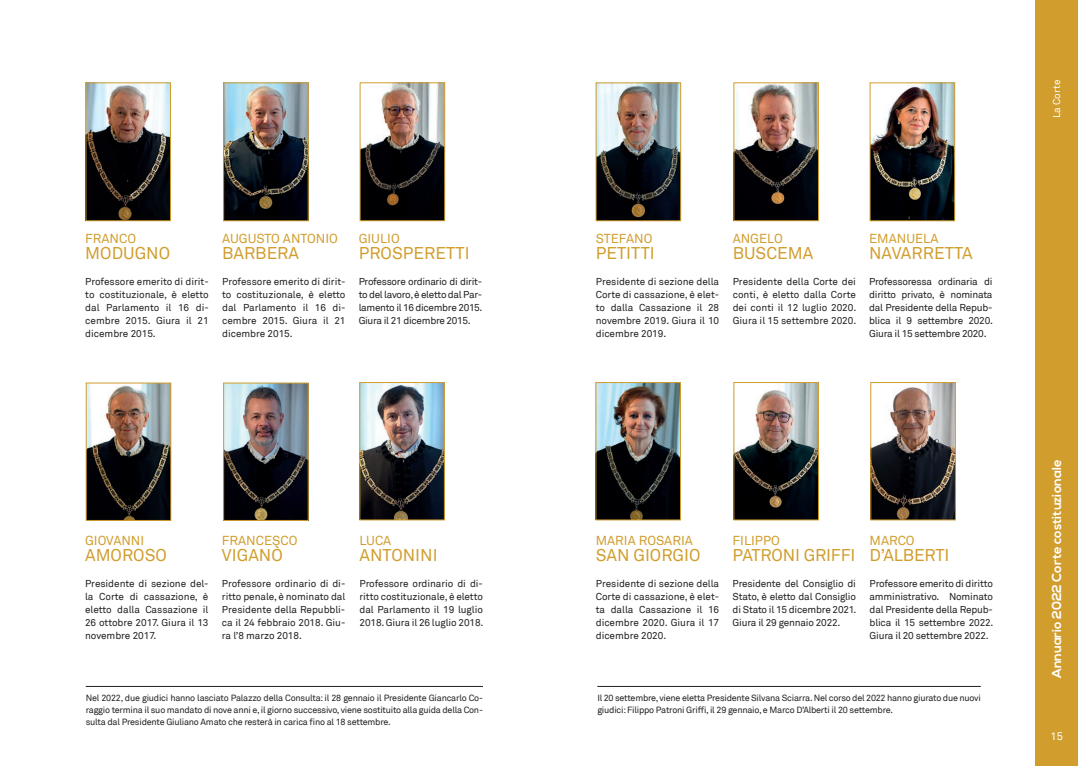
<style>
.page{position:relative;width:1078px;height:766px;background:#fff}
.page>*{position:absolute;margin:0;border:0;box-sizing:border-box;transform-origin:0 0}
.t1{font:17px "Akkurat";color:#d19d2d}
.t2{font:13px "Akkurat";color:#d19d2d}
.t3{font:700 13px "Nexa";color:#fff}
.t4{font:11px "Akkurat";color:#fff}
.t5{font:10px/13px "Akkurat";letter-spacing:-.005em;color:#231f20;text-align:justify}
.t6{font:10px "Akkurat";color:#fff}
.t7{font:9px/12px "Akkurat";letter-spacing:-.025em;color:#231f20}
</style>
<div class="page">
<div style="left:1035px;top:0;width:42px;height:765px;background:#d19d2d"></div>
<img style="left:88px;top:384px;width:81px;height:135px">
<div style="left:86px;top:382px;width:85px;height:139px;border:1px solid #d19d2d"></div>
<img style="left:87px;top:84px;width:82px;height:135px">
<div style="left:85px;top:82px;width:86px;height:139px;border:1px solid #d19d2d"></div>
<img style="left:225px;top:84px;width:81px;height:135px">
<div style="left:223px;top:82px;width:85px;height:139px;border:1px solid #d19d2d"></div>
<img style="left:361px;top:84px;width:82px;height:135px">
<div style="left:359px;top:82px;width:86px;height:139px;border:1px solid #d19d2d"></div>
<img style="left:225px;top:384px;width:81px;height:135px">
<div style="left:223px;top:382px;width:85px;height:139px;border:1px solid #d19d2d"></div>
<img style="left:361px;top:384px;width:82px;height:134px">
<div style="left:359px;top:382px;width:86px;height:138px;border:1px solid #d19d2d"></div>
<img style="left:597px;top:84px;width:82px;height:135px">
<div style="left:595px;top:82px;width:86px;height:139px;border:1px solid #d19d2d"></div>
<img style="left:735px;top:84px;width:81px;height:135px">
<img style="left:871px;top:84px;width:81px;height:135px">
<img style="left:597px;top:384px;width:81px;height:134px">
<img style="left:735px;top:384px;width:81px;height:134px">
<img style="left:872px;top:384px;width:81px;height:134px">
<div style="left:870px;top:382px;width:85px;height:138px;border:1px solid #d19d2d"></div>
<hr style="left:597px;top:686px;width:383px;height:1px;background:#231f20">
<hr style="left:86px;top:686px;width:397px;height:1px;background:#231f20">
<h2 class="t2" style="left:85px;top:230px;width:52px">FRANCO</h2>
<h1 class="t1" style="left:85px;top:242px;width:86px">MODUGNO</h1>
<p class="t5" style="left:85px;top:275px;width:125px">Professore emerito di dirit&shy;to costituzionale, è eletto dal Parlamento il 16 di&shy;cembre 2015. Giura il 21 dicembre 2015.</p>
<h2 class="t2" style="left:222px;top:230px;width:117px">AUGUSTO ANTONIO</h2>
<h1 class="t1" style="left:222px;top:242px;width:78px">BARBERA</h1>
<p class="t5" style="left:222px;top:275px;width:125px">Professore emerito di dirit&shy;to costituzionale, è eletto dal Parlamento il 16 di&shy;cembre 2015. Giura il 21 dicembre 2015.</p>
<h2 class="t2" style="left:358px;top:230px;width:43px">GIULIO</h2>
<h1 class="t1" style="left:358px;top:242px;width:112px">PROSPERETTI</h1>
<p class="t5" style="left:358px;top:275px;width:125px">Professore ordinario di dirit&shy;to del lavoro, è eletto dal Par&shy;lamento il 16 dicembre 2015.<br>Giura il 21 dicembre 2015.</p>
<h2 class="t2" style="left:85px;top:532px;width:61px">GIOVANNI</h2>
<h1 class="t1" style="left:85px;top:544px;width:83px">AMOROSO</h1>
<p class="t5" style="left:85px;top:576px;width:125px">Presidente di sezione del&shy;la Corte di cassazione, è eletto dalla Cassazione il 26 ottobre 2017. Giura il 13 novembre 2017.</p>
<h2 class="t2" style="left:222px;top:532px;width:77px">FRANCESCO</h2>
<h1 class="t1" style="left:222px;top:544px;width:62px">VIGANÒ</h1>
<p class="t5" style="left:222px;top:576px;width:125px">Professore ordinario di di&shy;ritto penale, è nominato dal Presidente della Repubbli&shy;ca il 24 febbraio 2018. Giu&shy;ra l’8 marzo 2018.</p>
<h2 class="t2" style="left:359px;top:532px;width:33px">LUCA</h2>
<h1 class="t1" style="left:359px;top:544px;width:79px">ANTONINI</h1>
<p class="t5" style="left:359px;top:576px;width:125px">Professore ordinario di di&shy;ritto costituzionale, è eletto dal Parlamento il 19 luglio 2018. Giura il 26 luglio 2018.</p>
<p class="t7" style="left:86px;top:691px;width:398px;text-align:justify">Nel 2022, due giudici hanno lasciato Palazzo della Consulta: il 28 gennaio il Presidente Giancarlo Co&shy;raggio termina il suo mandato di nove anni e, il giorno successivo, viene sostituito alla guida della Con&shy;sulta dal Presidente Giuliano Amato che resterà in carica fino al 18 settembre.</p>
<h2 class="t2" style="left:595px;top:230px;width:58px">STEFANO</h2>
<h1 class="t1" style="left:595px;top:242px;width:61px">PETITTI</h1>
<p class="t5" style="left:595px;top:275px;width:125px">Presidente di sezione della Corte di cassazione, è elet&shy;to dalla Cassazione il 28 novembre 2019. Giura il 10 dicembre 2019.</p>
<h2 class="t2" style="left:732px;top:230px;width:52px">ANGELO</h2>
<h1 class="t1" style="left:732px;top:242px;width:82px">BUSCEMA</h1>
<p class="t5" style="left:732px;top:275px;width:125px">Presidente della Corte dei conti, è eletto dalla Corte dei conti il 12 luglio 2020.<br>Giura il 15 settembre 2020.</p>
<h2 class="t2" style="left:868px;top:230px;width:71px">EMANUELA</h2>
<h1 class="t1" style="left:868px;top:242px;width:105px">NAVARRETTA</h1>
<p class="t5" style="left:868px;top:275px;width:125px">Professoressa ordinaria di diritto privato, è nominata dal Presidente della Repub&shy;blica il 9 settembre 2020.<br>Giura il 15 settembre 2020.</p>
<h2 class="t2" style="left:595px;top:532px;width:99px">MARIA ROSARIA</h2>
<h1 class="t1" style="left:595px;top:544px;width:106px">SAN GIORGIO</h1>
<p class="t5" style="left:595px;top:576px;width:125px">Presidente di sezione della Corte di cassazione, è elet&shy;ta dalla Cassazione il 16 dicembre 2020. Giura il 17 dicembre 2020.</p>
<h2 class="t2" style="left:732px;top:532px;width:49px">FILIPPO</h2>
<h1 class="t1" style="left:732px;top:544px;width:124px">PATRONI GRIFFI</h1>
<p class="t5" style="left:732px;top:576px;width:125px">Presidente del Consiglio di Stato, è eletto dal Consiglio di Stato il 15 dicembre 2021.<br>Giura il 29 gennaio 2022.</p>
<h2 class="t2" style="left:869px;top:532px;width:47px">MARCO</h2>
<h1 class="t1" style="left:869px;top:544px;width:81px">D’ALBERTI</h1>
<p class="t5" style="left:869px;top:576px;width:125px">Professore emerito di diritto amministrativo. Nominato dal Presidente della Repub&shy;blica il 15 settembre 2022.<br>Giura il 20 settembre 2022.</p>
<p class="t7" style="left:597px;top:691px;width:385px">Il 20 settembre, viene eletta Presidente Silvana Sciarra. Nel corso del 2022 hanno giurato due nuovi giudici: Filippo Patroni Griffi, il 29 gennaio, e Marco D’Alberti il 20 settembre.</p>
<p class="t6" style="left:1050px;top:118px;width:40px;rotate:-90deg">La Corte</p>
<h2 class="t3" style="left:1048px;top:678px;width:220px;rotate:-90deg">Annuario 2022 Corte costituzionale</h2>
<p class="t4" style="left:1050px;top:729px;width:14px">15</p>
</div>
